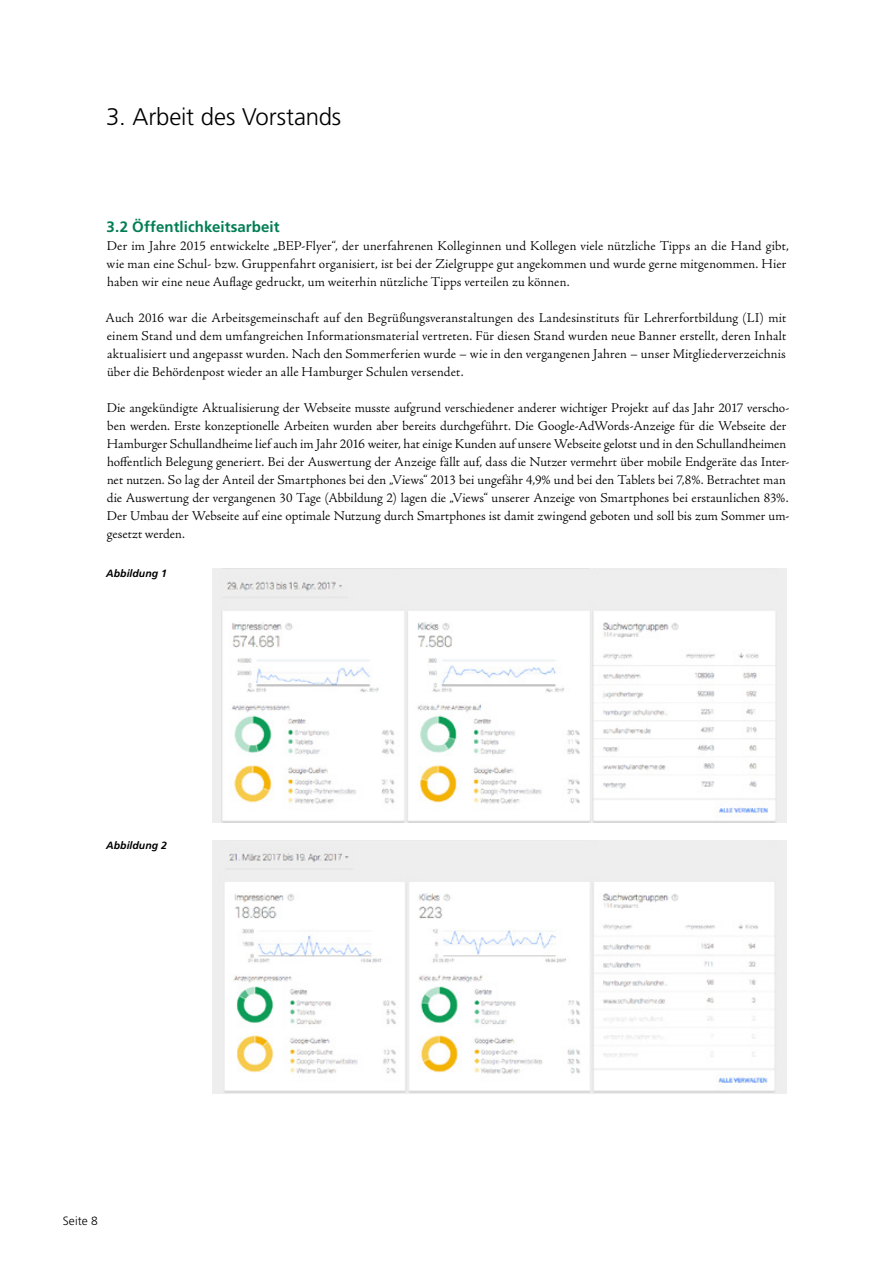
<style>
.page{position:relative;width:893px;height:1263px;background:#fff}
.page>*{position:absolute;margin:0;border:0;box-sizing:border-box;transform-origin:0 0}
._02_Subhead{font:300 24px "Frutiger";letter-spacing:-.005em;color:#000}
._02_2_Subhead_Copy_G{font:700 15px "Frutiger";letter-spacing:.005em;color:#007d54}
._05_1_Copy_mA{font:300 13.5px/18px "Adobe Jenson Pro";letter-spacing:.005em;color:#000}
.t1{font:300 12px "Frutiger";letter-spacing:.005em;color:#000}
.t2{font:italic 700 10.5px "Frutiger";color:#000}
</style>
<div class="page">
<img style="left:213px;top:569px;width:574px;height:254px">
<img style="left:213px;top:840px;width:574px;height:253px">
<p class="_02_Subhead" style="left:106px;top:103px;width:236px">3. Arbeit des Vorstands</p>
<p class="_02_2_Subhead_Copy_G" style="left:107px;top:218px;width:175px">3.2 Öffentlichkeitsarbeit</p>
<p class="_05_1_Copy_mA" style="left:107px;top:237px;width:684px">Der im Jahre 2015 entwickelte „BEP-Flyer“, der unerfahrenen Kolleginnen und Kollegen viele nützliche Tipps an die Hand gibt, wie man eine Schul- bzw. Gruppenfahrt organisiert, ist bei der Zielgruppe gut angekommen und wurde gerne mitgenommen. Hier haben wir eine neue Auflage gedruckt, um weiterhin nützliche Tipps verteilen zu können.</p>
<p class="_05_1_Copy_mA" style="left:106px;top:309px;width:682px;text-align:justify">Auch 2016 war die Arbeitsgemeinschaft auf den Begrüßungsveranstaltungen des Landesinstituts für Lehrerfortbildung (LI) mit einem Stand und dem umfangreichen Informationsmaterial vertreten. Für diesen Stand wurden neue Banner erstellt, deren Inhalt aktualisiert und angepasst wurden. Nach den Sommerferien wurde – wie in den vergangenen Jahren – unser Mitgliederverzeichnis über die Behördenpost wieder an alle Hamburger Schulen versendet.</p>
<p class="_05_1_Copy_mA" style="left:107px;top:399px;width:684px">Die angekündigte Aktualisierung der Webseite musste aufgrund verschiedener anderer wichtiger Projekt auf das Jahr 2017 verscho&shy;ben werden. Erste konzeptionelle Arbeiten wurden aber bereits durchgeführt. Die Google-AdWords-Anzeige für die Webseite der Hamburger Schullandheime lief auch im Jahr 2016 weiter, hat einige Kunden auf unsere Webseite gelotst und in den Schullandheimen hoffentlich Belegung generiert. Bei der Auswertung der Anzeige fällt auf, dass die Nutzer vermehrt über mobile Endgeräte das Inter&shy;net nutzen. So lag der Anteil der Smartphones bei den „Views“ 2013 bei ungefähr 4,9% und bei den Tablets bei 7,8%. Betrachtet man die Auswertung der vergangenen 30 Tage (Abbildung 2) lagen die „Views“ unserer Anzeige von Smartphones bei erstaunlichen 83%.<br>Der Umbau der Webseite auf eine optimale Nutzung durch Smartphones ist damit zwingend geboten und soll bis zum Sommer um&shy;gesetzt werden.</p>
<p class="t2" style="left:106px;top:567px;width:62px">Abbildung 1</p>
<p class="t2" style="left:106px;top:839px;width:62px">Abbildung 2</p>
<p class="t1" style="left:63px;top:1213px;width:37px">Seite 8</p>
</div>
